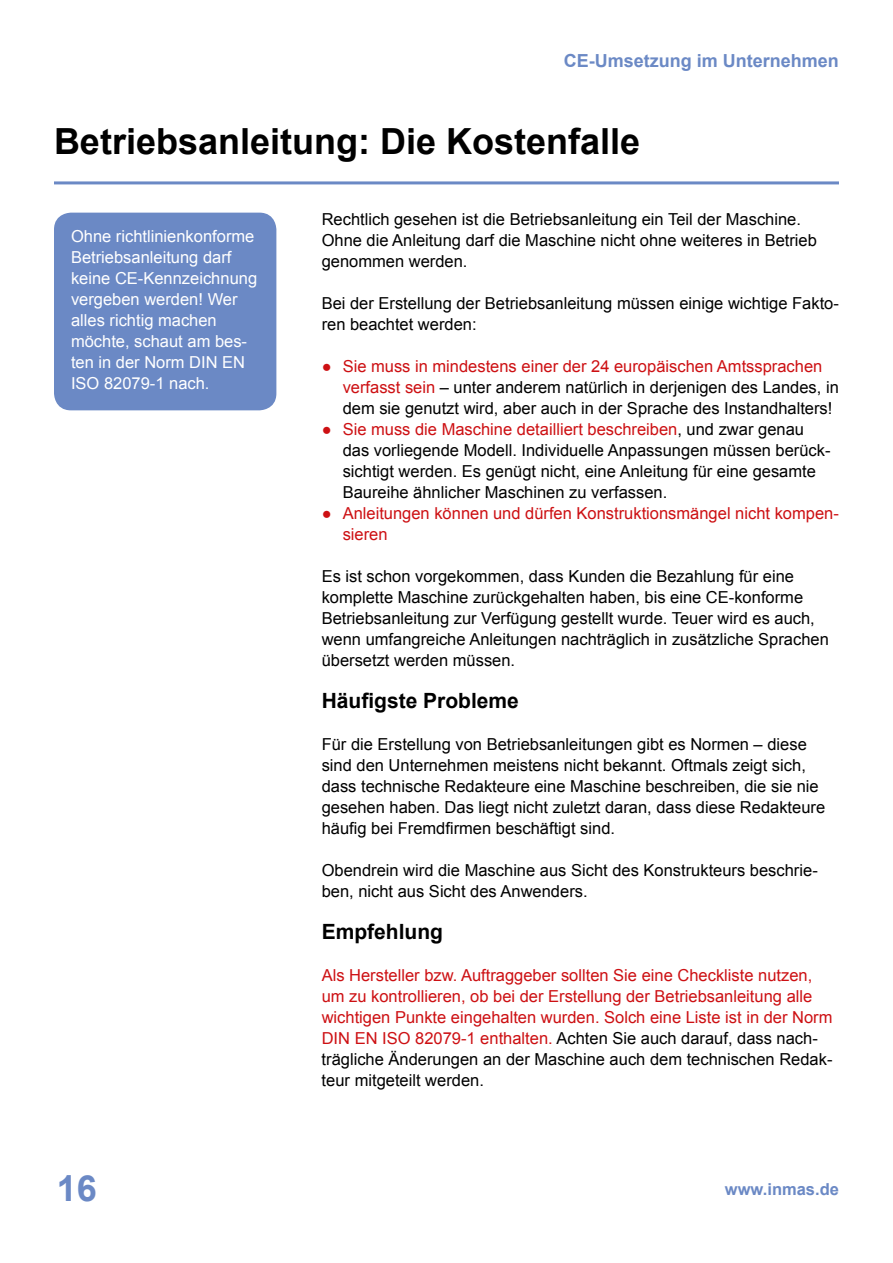
<style>
.page{position:relative;width:893px;height:1263px;background:#fff}
.page>*{position:absolute;margin:0;border:0;box-sizing:border-box;transform-origin:0 0}
.t1{font:700 36px "Arial";color:#000}
.t2{font:700 36px "Arial";color:#6b89c5}
.t3{font:700 21px "Arial";color:#000}
.t4{font:700 18px "Arial";color:#6b89c5}
.t5{font:16.5px/21px "Arial";color:#000}
.t6{font:16.5px/21px "Arial";color:#cd1013}
.t7{font:16.5px/21px "Arial";color:#fff}
.t8{font:700 16.5px "Arial";color:#6b89c5}
.s1{color:#cd1013}
.s2{color:#000}
</style>
<div class="page">
<hr style="left:54px;top:181px;width:785px;height:3px;background:#6b89c5">
<div style="left:54px;top:213px;width:222px;height:197px;background:#6b89c5;border-radius:17px"></div>
<p class="t4" style="left:564px;top:49px;width:277px">CE-Umsetzung im Unternehmen</p>
<h1 class="t1" style="left:54px;top:117px;width:588px">Betriebsanleitung: Die Kostenfalle</h1>
<p class="t7" style="left:71px;top:226px;width:188px">Ohne richtlinienkonforme<br>Betriebsanleitung darf keine CE-Kennzeichnung vergeben werden! Wer alles richtig machen möchte, schaut am bes&shy;ten in der Norm DIN EN<br>ISO 82079-1 nach.</p>
<p class="t5" style="left:322px;top:208px;width:497px">Rechtlich gesehen ist die Betriebsanleitung ein Teil der Maschine.<br>Ohne die Anleitung darf die Maschine nicht ohne weiteres in Betrieb genommen werden.</p>
<p class="t5" style="left:322px;top:292px;width:519px">Bei der Erstellung der Betriebsanleitung müssen einige wichtige Fakto&shy;ren beachtet werden:</p>
<p class="t5" style="left:343px;top:355px;width:498px;text-indent:-21px"><span class="s1">● Sie muss in mindestens einer der 24 europäischen Amtssprachen verfasst sein</span> – unter anderem natürlich in derjenigen des Landes, in dem sie genutzt wird, aber auch in der Sprache des Instandhalters!</p>
<p class="t5" style="left:343px;top:419px;width:489px;text-indent:-21px"><span class="s1">● Sie muss die Maschine detailliert beschreiben</span>, und zwar genau das vorliegende Modell. Individuelle Anpassungen müssen berück&shy;sichtigt werden. Es genügt nicht, eine Anleitung für eine gesamte Baureihe ähnlicher Maschinen zu verfassen.</p>
<p class="t6" style="left:343px;top:503px;width:498px;text-indent:-21px">● Anleitungen können und dürfen Konstruktionsmängel nicht kompen&shy;sieren</p>
<p class="t5" style="left:322px;top:566px;width:509px">Es ist schon vorgekommen, dass Kunden die Bezahlung für eine komplette Maschine zurückgehalten haben, bis eine CE-konforme Betriebsanleitung zur Verfügung gestellt wurde. Teuer wird es auch, wenn umfangreiche Anleitungen nachträglich in zusätzliche Sprachen übersetzt werden müssen.</p>
<p class="t3" style="left:322px;top:686px;width:199px">Häufigste Probleme</p>
<p class="t5" style="left:322px;top:733px;width:505px">Für die Erstellung von Betriebsanleitungen gibt es Normen – diese sind den Unternehmen meistens nicht bekannt. Oftmals zeigt sich, dass technische Redakteure eine Maschine beschreiben, die sie nie gesehen haben. Das liegt nicht zuletzt daran, dass diese Redakteure häufig bei Fremdfirmen beschäftigt sind.</p>
<p class="t5" style="left:322px;top:860px;width:498px">Obendrein wird die Maschine aus Sicht des Konstrukteurs beschrie&shy;ben, nicht aus Sicht des Anwenders.</p>
<p class="t3" style="left:322px;top:917px;width:123px">Empfehlung</p>
<p class="t6" style="left:322px;top:964px;width:512px">Als Hersteller bzw. Auftraggeber sollten Sie eine Checkliste nutzen, um zu kontrollieren, ob bei der Erstellung der Betriebsanleitung alle wichtigen Punkte eingehalten wurden. Solch eine Liste ist in der Norm DIN EN ISO 82079-1 enthalten. <span class="s2">Achten Sie auch darauf, dass nach&shy;trägliche Änderungen an der Maschine auch dem technischen Redak&shy;teur mitgeteilt werden.</span></p>
<h1 class="t2" style="left:57px;top:1165px;width:42px">16</h1>
<p class="t8" style="left:725px;top:1178px;width:115px">www.inmas.de</p>
</div>
